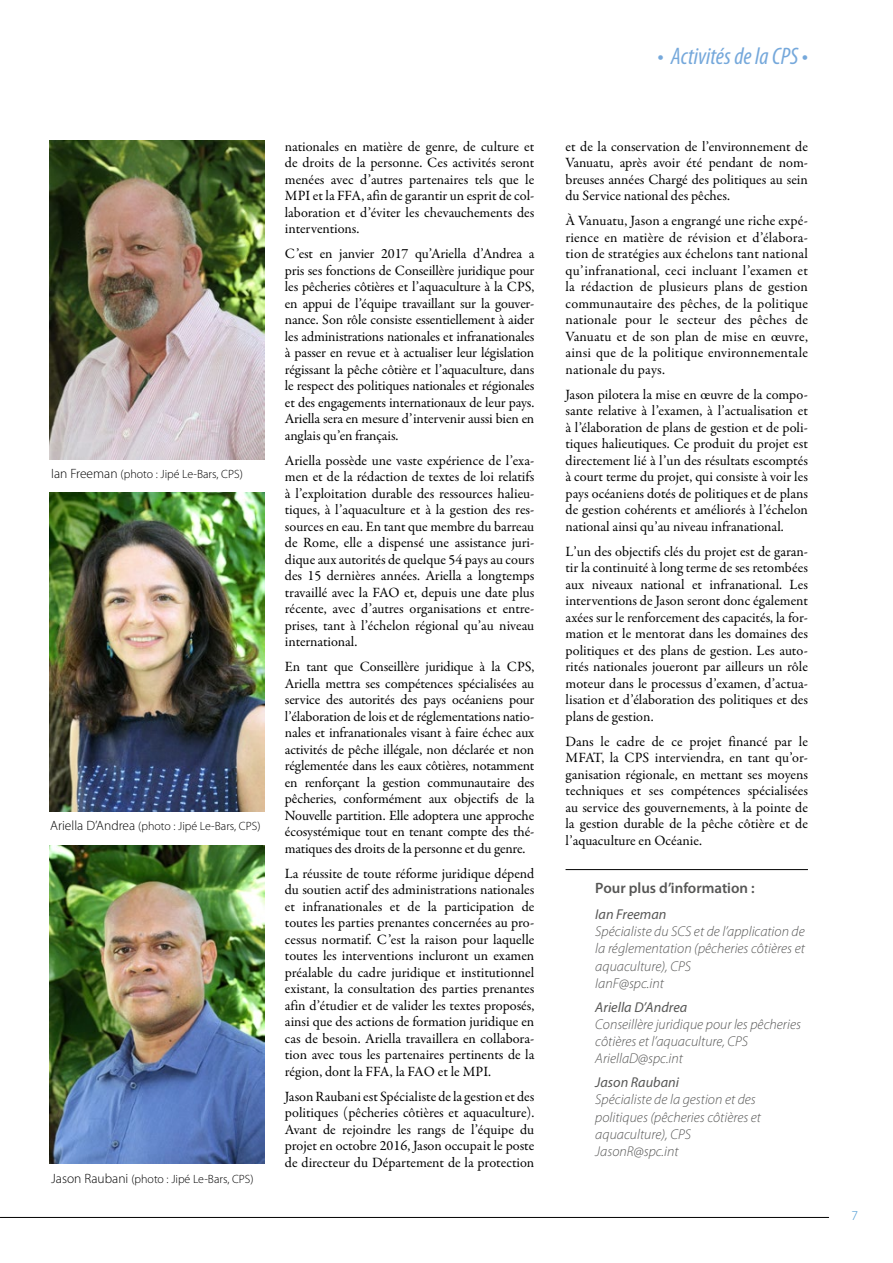
<style>
.page{position:relative;width:893px;height:1263px;background:#fff}
.page>*{position:absolute;margin:0;border:0;box-sizing:border-box;transform-origin:0 0}
.t1{font:italic condensed 24px "Myriad Pro";color:#75a8db}
.t2{font:600 15px "Myriad Pro";color:#575756}
.t3{font:14.25px/16.5px "Garamond Premr Pro";letter-spacing:-.005em;color:#000;text-align:justify}
.t4{font:italic 300 14.25px/17.2px "Myriad Pro";color:#575756}
.t5{font:italic 14.25px "Myriad Pro";color:#575756}
.t6{font:300 13.5px "Myriad Pro";color:#4394d1}
.t7{font:300 12px "Myriad Pro";color:#000}
.s1{font-size:13.5px}
</style>
<div class="page">
<hr style="left:0;top:1217px;width:829px;height:1px;background:#000">
<img style="left:50px;top:140px;width:215px;height:319px">
<img style="left:50px;top:845px;width:215px;height:319px">
<img style="left:50px;top:493px;width:215px;height:319px">
<hr style="left:566px;top:869px;width:242px;height:1px;background:#000">
<h1 class="t1" style="left:657px;top:41px;width:152px">• Activités de la CPS •</h1>
<p class="t7" style="left:51px;top:467px;width:193px"><span class="s1">Ian Freeman</span> (photo : Jipé Le-Bars, CPS)</p>
<p class="t7" style="left:50px;top:819px;width:212px"><span class="s1">Ariella D’Andrea</span> (photo : Jipé Le-Bars, CPS)</p>
<p class="t7" style="left:51px;top:1172px;width:204px"><span class="s1">Jason Raubani</span> (photo : Jipé Le-Bars, CPS)</p>
<p class="t3" style="left:285px;top:138px;width:251px">nationales en matière de genre, de culture et de droits de la personne. Ces activités seront menées avec d’autres partenaires tels que le MPI et la FFA, afin de garantir un esprit de col&shy;laboration et d’éviter les chevauchements des interventions.</p>
<p class="t3" style="left:285px;top:246px;width:251px">C’est en janvier 2017 qu’Ariella d’Andrea a pris ses fonctions de Conseillère juridique pour les pêcheries côtières et l’aquaculture à la CPS, en appui de l’équipe travaillant sur la gouver&shy;nance. Son rôle consiste essentiellement à aider les administrations nationales et infranationales à passer en revue et à actualiser leur législation régissant la pêche côtière et l’aquaculture, dans le respect des politiques nationales et régionales et des engagements internationaux de leur pays.<br>Ariella sera en mesure d’intervenir aussi bien en anglais qu’en français.</p>
<p class="t3" style="left:285px;top:452px;width:251px">Ariella possède une vaste expérience de l’exa&shy;men et de la rédaction de textes de loi relatifs à l’exploitation durable des ressources halieu&shy;tiques, à l’aquaculture et à la gestion des res&shy;sources en eau. En tant que membre du barreau de Rome, elle a dispensé une assistance juri&shy;dique aux autorités de quelque 54 pays au cours des 15 dernières années. Ariella a longtemps travaillé avec la FAO et, depuis une date plus récente, avec d’autres organisations et entre&shy;prises, tant à l’échelon régional qu’au niveau international.</p>
<p class="t3" style="left:285px;top:659px;width:251px">En tant que Conseillère juridique à la CPS, Ariella mettra ses compétences spécialisées au service des autorités des pays océaniens pour l’élaboration de lois et de réglementations natio&shy;nales et infranationales visant à faire échec aux activités de pêche illégale, non déclarée et non réglementée dans les eaux côtières, notamment en renforçant la gestion communautaire des pêcheries, conformément aux objectifs de la Nouvelle partition. Elle adoptera une approche écosystémique tout en tenant compte des thé&shy;matiques des droits de la personne et du genre.</p>
<p class="t3" style="left:285px;top:865px;width:251px">La réussite de toute réforme juridique dépend du soutien actif des administrations nationales et infranationales et de la participation de toutes les parties prenantes concernées au pro&shy;cessus normatif. C’est la raison pour laquelle toutes les interventions incluront un examen préalable du cadre juridique et institutionnel existant, la consultation des parties prenantes afin d’étudier et de valider les textes proposés, ainsi que des actions de formation juridique en cas de besoin. Ariella travaillera en collabora&shy;tion avec tous les partenaires pertinents de la région, dont la FFA, la FAO et le MPI.</p>
<p class="t3" style="left:285px;top:1088px;width:251px">Jason Raubani est Spécialiste de la gestion et des politiques (pêcheries côtières et aquaculture).<br>Avant de rejoindre les rangs de l’équipe du projet en octobre 2016, Jason occupait le poste de directeur du Département de la protection</p>
<p class="t3" style="left:566px;top:138px;width:244px">et de la conservation de l’environnement de Vanuatu, après avoir été pendant de nom&shy;breuses années Chargé des politiques au sein du Service national des pêches.</p>
<p class="t3" style="left:566px;top:213px;width:244px">À Vanuatu, Jason a engrangé une riche expé&shy;rience en matière de révision et d’élabora&shy;tion de stratégies aux échelons tant national qu’infranational, ceci incluant l’examen et la rédaction de plusieurs plans de gestion communautaire des pêches, de la politique nationale pour le secteur des pêches de Vanuatu et de son plan de mise en œuvre, ainsi que de la politique environnementale nationale du pays.</p>
<p class="t3" style="left:566px;top:386px;width:244px">Jason pilotera la mise en œuvre de la compo&shy;sante relative à l’examen, à l’actualisation et à l’élaboration de plans de gestion et de poli&shy;tiques halieutiques. Ce produit du projet est directement lié à l’un des résultats escomptés à court terme du projet, qui consiste à voir les pays océaniens dotés de politiques et de plans de gestion cohérents et améliorés à l’échelon national ainsi qu’au niveau infranational.</p>
<p class="t3" style="left:566px;top:543px;width:244px">L’un des objectifs clés du projet est de garan&shy;tir la continuité à long terme de ses retombées aux niveaux national et infranational. Les interventions de Jason seront donc également axées sur le renforcement des capacités, la for&shy;mation et le mentorat dans les domaines des politiques et des plans de gestion. Les auto&shy;rités nationales joueront par ailleurs un rôle moteur dans le processus d’examen, d’actua&shy;lisation et d’élaboration des politiques et des plans de gestion.</p>
<p class="t3" style="left:566px;top:733px;width:244px">Dans le cadre de ce projet financé par le MFAT, la CPS interviendra, en tant qu’or&shy;ganisation régionale, en mettant ses moyens techniques et ses compétences spécialisées au service des gouvernements, à la pointe de la gestion durable de la pêche côtière et de l’aquaculture en Océanie.</p>
<p class="t2" style="left:595px;top:878px;width:161px">Pour plus d’information :</p>
<p class="t5" style="left:595px;top:905px;width:73px">Ian Freeman</p>
<p class="t4" style="left:595px;top:923px;width:211px">Spécialiste du SCS et de l’application de la réglementation (pêcheries côtières et aquaculture), CPS<br>IanF@spc.int</p>
<p class="t5" style="left:595px;top:998px;width:93px">Ariella D’Andrea</p>
<p class="t4" style="left:595px;top:1015px;width:207px">Conseillère juridique pour les pêcheries côtières et l’aquaculture, CPS<br>AriellaD@spc.int</p>
<p class="t5" style="left:595px;top:1073px;width:85px">Jason Raubani</p>
<p class="t4" style="left:595px;top:1091px;width:167px">Spécialiste de la gestion et des politiques (pêcheries côtières et aquaculture), CPS<br>JasonR@spc.int</p>
<p class="t6" style="left:851px;top:1207px;width:8px">7</p>
</div>
